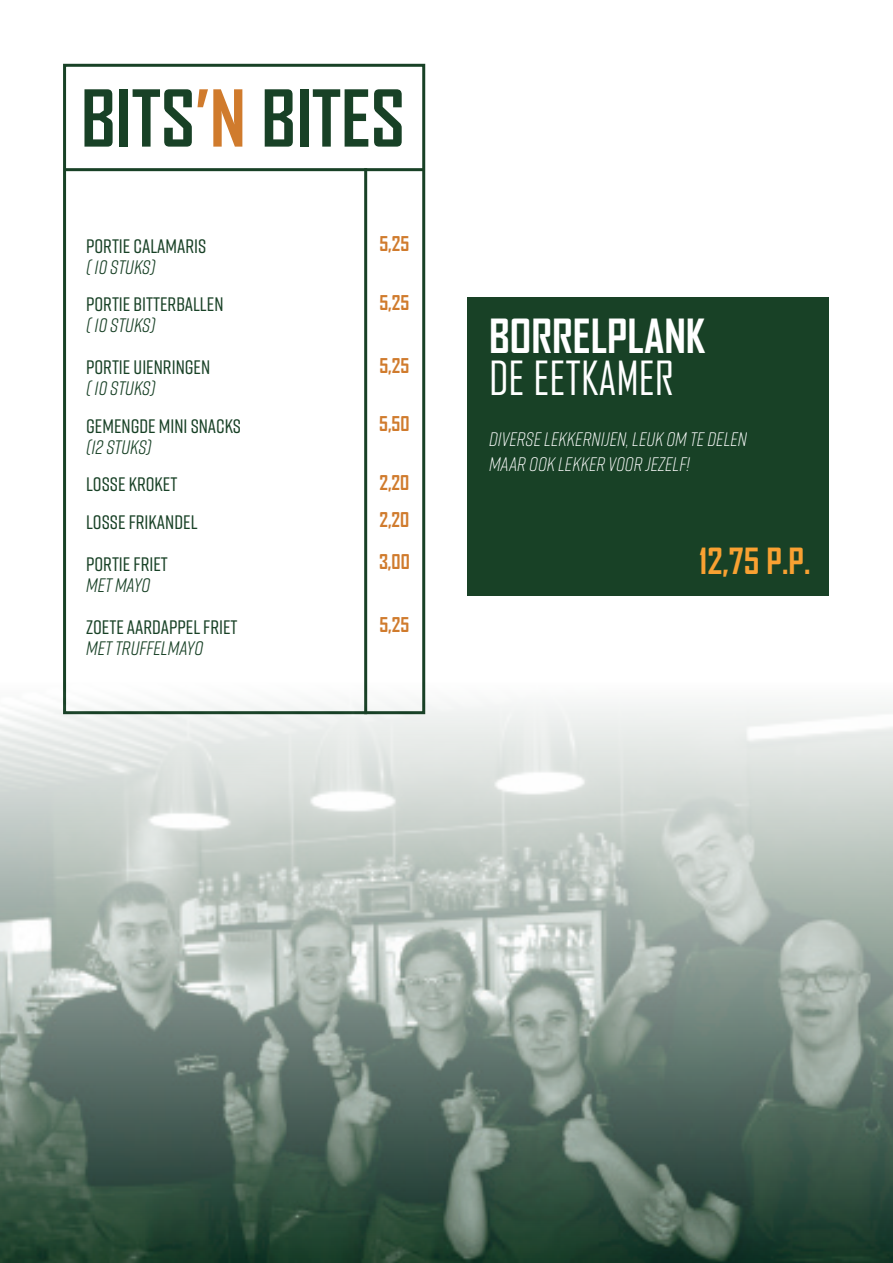
<style>
.page{position:relative;width:893px;height:1263px;background:#fff}
.page>*{position:absolute;margin:0;border:0;box-sizing:border-box;transform-origin:0 0}
.t1{font:700 75px "Agency FB";color:#184126}
.t2{font:700 45px "Agency FB";color:#fff}
.t3{font:45px "Agency FB";color:#fff}
.t4{font:700 34.5px "Agency FB";color:#f9a132}
.t5{font:500 19.5px "Rift";color:#184126}
.t6{font:italic 19.5px "Rift";color:#184126}
.t7{font:italic 300 19.5px "Rift";color:#fff}
.t8{font:700 19.5px "Agency FB";color:#d07b2d}
.s1{color:#d07b2d}
</style>
<div class="page">
<div style="left:468px;top:297px;width:361px;height:298px;background:#184126"></div>
<svg style="left:63px;top:63px;width:363px;height:619px"></svg>
<hr style="left:364px;top:168px;width:3px;height:546px;background:#184126">
<hr style="left:65px;top:168px;width:360px;height:3px;background:#184126">
<img style="left:0;top:682px;width:893px;height:581px">
<p class="t1" style="left:81px;top:72px;width:325px">BITS<span class="s1">’N</span> BITES</p>
<p class="t5" style="left:86px;top:232px;width:122px">PORTIE CALAMARIS</p>
<p class="t8" style="left:379px;top:232px;width:31px">5,25</p>
<p class="t6" style="left:86px;top:253px;width:71px">( 10 STUKS)</p>
<p class="t5" style="left:86px;top:291px;width:139px">PORTIE BITTERBALLEN</p>
<p class="t8" style="left:379px;top:290px;width:31px">5,25</p>
<p class="t6" style="left:86px;top:312px;width:71px">( 10 STUKS)</p>
<p class="t5" style="left:86px;top:354px;width:126px">PORTIE UIENRINGEN</p>
<p class="t8" style="left:379px;top:353px;width:31px">5,25</p>
<p class="t6" style="left:86px;top:375px;width:71px">( 10 STUKS)</p>
<p class="t5" style="left:86px;top:412px;width:156px">GEMENGDE MINI SNACKS</p>
<p class="t8" style="left:379px;top:412px;width:32px">5,50</p>
<p class="t6" style="left:86px;top:433px;width:67px">(12 STUKS)</p>
<p class="t5" style="left:86px;top:471px;width:93px">LOSSE KROKET</p>
<p class="t8" style="left:379px;top:470px;width:31px">2,20</p>
<p class="t5" style="left:86px;top:508px;width:113px">LOSSE FRIKANDEL</p>
<p class="t8" style="left:379px;top:508px;width:31px">2,20</p>
<p class="t5" style="left:86px;top:550px;width:83px">PORTIE FRIET</p>
<p class="t8" style="left:379px;top:550px;width:32px">3,00</p>
<p class="t6" style="left:86px;top:571px;width:66px">MET MAYO</p>
<p class="t5" style="left:86px;top:613px;width:153px">ZOETE AARDAPPEL FRIET</p>
<p class="t8" style="left:379px;top:613px;width:31px">5,25</p>
<p class="t6" style="left:86px;top:634px;width:119px">MET TRUFFELMAYO</p>
<p class="t2" style="left:489px;top:308px;width:218px">BORRELPLANK</p>
<p class="t3" style="left:489px;top:350px;width:187px">DE EETKAMER</p>
<p class="t7" style="left:489px;top:425px;width:260px">DIVERSE LEKKERNIJEN, LEUK OM TE DELEN</p>
<p class="t7" style="left:489px;top:451px;width:202px">MAAR OOK LEKKER VOOR JEZELF!</p>
<p class="t4" style="left:699px;top:540px;width:113px">12,75 P.P.</p>
</div>
